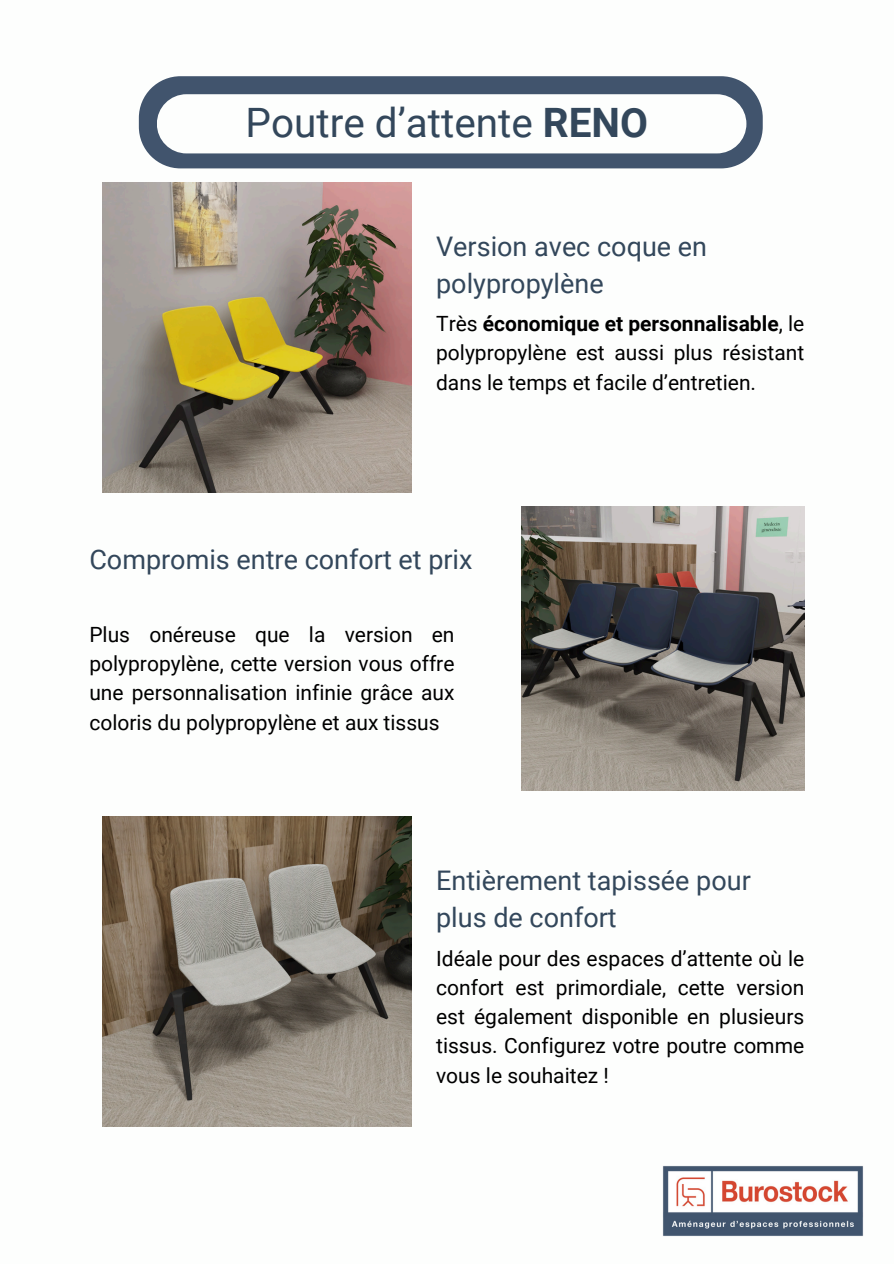
<style>
.page{position:relative;width:894px;height:1264px;background:#fff}
.page>*{position:absolute;margin:0;border:0;box-sizing:border-box;transform-origin:0 0}
.t1{font:40.5px "Roboto";color:#33475b}
.t2{font:27px/37.2px "Roboto";color:#33475b}
.t3{font:21px/29.2px "Roboto";color:#000;text-align:justify}
.s1{font-weight:700}
</style>
<div class="page">
<img style="left:662px;top:1165px;width:200px;height:71px">
<svg style="left:139px;top:76px;width:623px;height:92px;background:#4f6178"></svg>
<div style="left:157px;top:94px;width:589px;height:59px;background:#fdfefd;border-radius:30px"></div>
<img style="left:102px;top:817px;width:309px;height:309px">
<img style="left:521px;top:507px;width:283px;height:283px">
<img style="left:102px;top:183px;width:309px;height:309px">
<h2 class="t1" style="left:245px;top:100px;width:404px">Poutre d’attente <span class="s1">RENO</span></h2>
<p class="t2" style="left:436px;top:228px;width:272px">Version avec coque en polypropylène</p>
<p class="t3" style="left:436px;top:309px;width:369px">Très <span class="s1">économique et personnalisable</span>, le polypropylène est aussi plus résistant dans le temps et facile d’entretien.</p>
<h2 class="t2" style="left:89px;top:541px;width:384px">Compromis entre confort et prix</h2>
<p class="t3" style="left:89px;top:620px;width:366px">Plus onéreuse que la version en polypropylène, cette version vous offre une personnalisation infinie grâce aux coloris du polypropylène et aux tissus</p>
<p class="t2" style="left:436px;top:862px;width:316px">Entièrement tapissée pour plus de confort</p>
<p class="t3" style="left:436px;top:943px;width:369px">Idéale pour des espaces d’attente où le confort est primordiale, cette version est également disponible en plusieurs tissus. Configurez votre poutre comme vous le souhaitez !</p>
</div>
